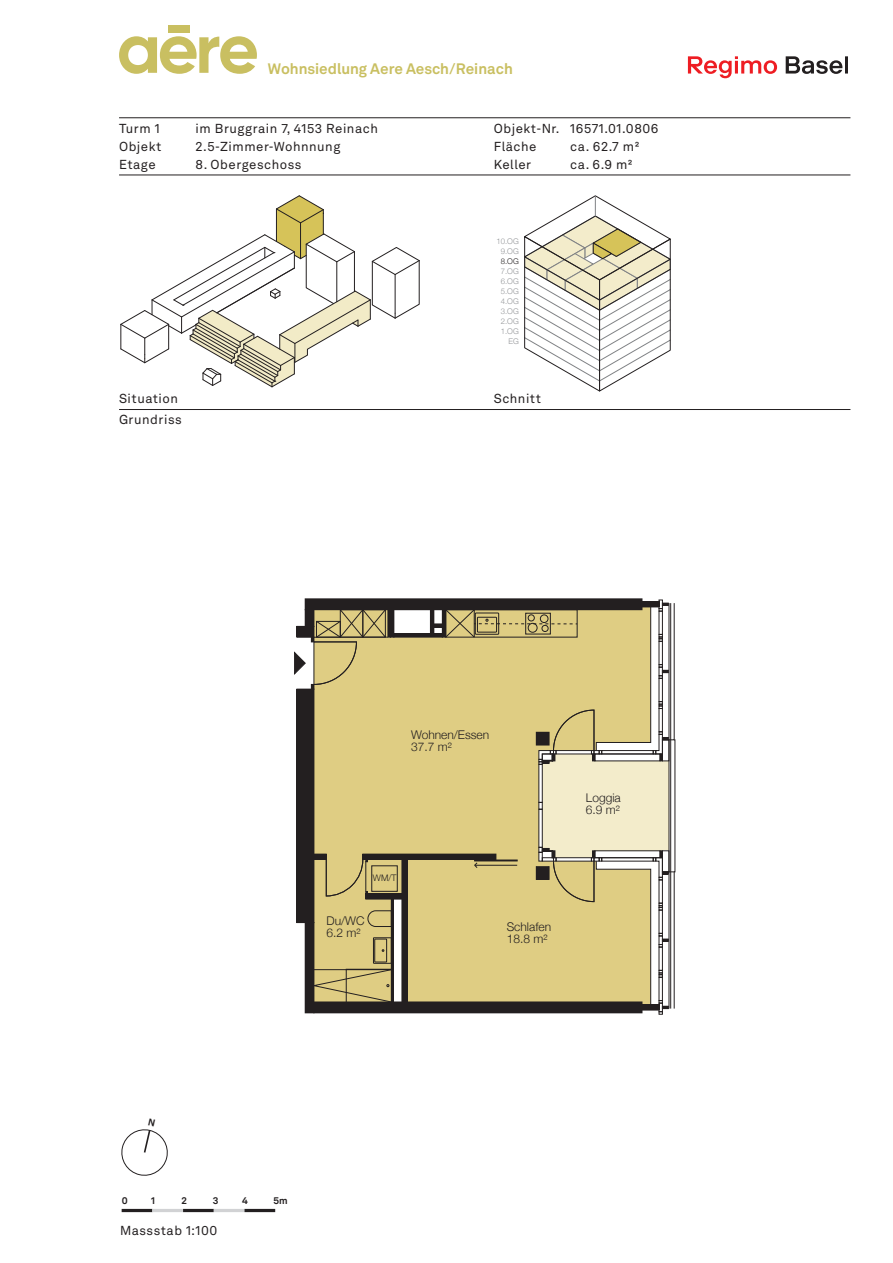
<style>
.page{position:relative;width:893px;height:1263px;background:#fff}
.page>*{position:absolute;margin:0;border:0;box-sizing:border-box;transform-origin:0 0}
.t1{font:700 15px "Akkurat LL";color:#c9bf61}
.header_ohne{font:12.9px "Akkurat LL";letter-spacing:.04em;color:#231f20}
.t2{font:300 12px/12px "Helvetica Neue";color:#231f20}
.t3{font:700 9.75px "Akkurat LLTT";color:#231f20}
.t4{font:300 9px "Helvetica Neue";color:#231f20}
.etagen-grau{font:300 7.8px "Helvetica Neue";color:#939598}
.etagen{font:300 7.8px "Helvetica Neue";color:#231f20}
</style>
<div class="page">
<svg style="left:119px;top:36px;width:138px;height:38px"></svg>
<div style="left:168px;top:25px;width:21px;height:7px;background:#c9bf61"></div>
<hr style="left:122px;top:1209px;width:30px;height:3px;background:#231f20">
<hr style="left:152px;top:1209px;width:31px;height:3px;background:#d1d2d4">
<hr style="left:183px;top:1209px;width:31px;height:3px;background:#231f20">
<hr style="left:214px;top:1209px;width:30px;height:3px;background:#d1d2d4">
<hr style="left:244px;top:1209px;width:31px;height:3px;background:#231f20">
<svg style="left:786px;top:56px;width:62px;height:18px"></svg>
<svg style="left:688px;top:56px;width:89px;height:22px"></svg>
<svg style="left:120px;top:195px;width:300px;height:192px"></svg>
<svg style="left:314px;top:610px;width:120px;height:392px;background:#dac985"></svg>
<div style="left:388px;top:609px;width:3px;height:28px;border:1px solid #231f20"></div>
<div style="left:391px;top:899px;width:3px;height:103px;border:1px solid #231f20"></div>
<div style="left:314px;top:854px;width:12px;height:5px;background:#231f20"></div>
<div style="left:314px;top:854px;width:12px;height:6px;border:1px solid #231f20"></div>
<div style="left:363px;top:854px;width:133px;height:5px;background:#231f20"></div>
<div style="left:363px;top:854px;width:133px;height:6px;border:1px solid #231f20"></div>
<div style="left:366px;top:894px;width:36px;height:5px;background:#231f20"></div>
<div style="left:366px;top:893px;width:36px;height:6px;border:1px solid #231f20"></div>
<div style="left:402px;top:859px;width:5px;height:143px;background:#231f20"></div>
<div style="left:305px;top:922px;width:9px;height:91px;background:#231f20"></div>
<div style="left:314px;top:1002px;width:328px;height:11px;background:#231f20"></div>
<div style="left:430px;top:609px;width:4px;height:25px;border:1px solid #231f20"></div>
<div style="left:394px;top:633px;width:48px;height:4px;border:1px solid #231f20"></div>
<div style="left:390px;top:609px;width:4px;height:28px;border:1px solid #231f20"></div>
<div style="left:305px;top:599px;width:337px;height:11px;background:#231f20"></div>
<div style="left:297px;top:689px;width:17px;height:233px;background:#231f20"></div>
<svg style="left:326px;top:859px;width:42px;height:37px;background:#ccbb79"></svg>
<hr style="left:366px;top:861px;width:1px;height:30px;background:#231f20">
<hr style="left:314px;top:637px;width:74px;height:1px;background:#231f20">
<div style="left:373px;top:937px;width:18px;height:26px;border:1px solid #231f20"></div>
<svg style="left:368px;top:910px;width:24px;height:17px"></svg>
<div style="left:375px;top:939px;width:12px;height:23px;border:1px solid #231f20"></div>
<svg style="left:314px;top:969px;width:78px;height:33px;background:#c5b575"></svg>
<hr style="left:314px;top:969px;width:32px;height:1px;background:#231f20">
<svg style="left:434px;top:600px;width:241px;height:414px;background:#d0c28c"></svg>
<hr style="left:674px;top:872px;width:1px;height:136px;background:#231f20">
<svg style="left:294px;top:609px;width:92px;height:80px;background:#c2b583"></svg>
<svg style="left:524px;top:196px;width:146px;height:195px"></svg>
<hr style="left:119px;top:409px;width:731px;height:1px;background:#231f20">
<hr style="left:119px;top:117px;width:731px;height:1px;background:#231f20">
<hr style="left:119px;top:175px;width:731px;height:1px;background:#231f20">
<svg style="left:121px;top:1129px;width:47px;height:47px"></svg>
<p class="t1" style="left:268px;top:57px;width:246px">Wohnsiedlung Aere Aesch/Reinach</p>
<p class="header_ohne" style="left:119px;top:119px;width:42px">Turm 1</p>
<p class="header_ohne" style="left:196px;top:119px;width:184px">im Bruggrain 7, 4153 Reinach</p>
<p class="header_ohne" style="left:119px;top:137px;width:44px">Objekt</p>
<p class="header_ohne" style="left:196px;top:137px;width:146px">2.5-Zimmer-Wohnnung</p>
<p class="header_ohne" style="left:119px;top:155px;width:38px">Etage</p>
<p class="header_ohne" style="left:196px;top:155px;width:107px">8. Obergeschoss</p>
<p class="header_ohne" style="left:494px;top:119px;width:166px">Objekt-Nr. 16571.01.0806</p>
<p class="header_ohne" style="left:494px;top:137px;width:44px">Fläche</p>
<p class="header_ohne" style="left:570px;top:137px;width:71px">ca. 62.7 m²</p>
<p class="header_ohne" style="left:494px;top:155px;width:39px">Keller</p>
<p class="header_ohne" style="left:570px;top:155px;width:64px">ca. 6.9 m²</p>
<p class="etagen-grau" style="left:496px;top:235px;width:24px">10.OG</p>
<p class="etagen-grau" style="left:501px;top:245px;width:20px">9.OG</p>
<p class="etagen" style="left:501px;top:255px;width:20px">8.OG</p>
<p class="etagen-grau" style="left:501px;top:265px;width:20px">7.OG</p>
<p class="etagen-grau" style="left:501px;top:275px;width:20px">6.OG</p>
<p class="etagen-grau" style="left:501px;top:285px;width:20px">5.OG</p>
<p class="etagen-grau" style="left:501px;top:295px;width:20px">4.OG</p>
<p class="etagen-grau" style="left:501px;top:305px;width:20px">3.OG</p>
<p class="etagen-grau" style="left:501px;top:315px;width:20px">2.OG</p>
<p class="etagen-grau" style="left:501px;top:325px;width:20px">1.OG</p>
<p class="etagen-grau" style="left:508px;top:335px;width:12px">EG</p>
<p class="header_ohne" style="left:119px;top:389px;width:60px">Situation</p>
<p class="header_ohne" style="left:494px;top:389px;width:49px">Schnitt</p>
<p class="header_ohne" style="left:119px;top:410px;width:64px">Grundriss</p>
<p class="t2" style="left:411px;top:727px;width:80px">Wohnen/Essen<br>37.7 m²</p>
<p class="t4" style="left:373px;top:871px;width:25px">WM/T</p>
<p class="t2" style="left:327px;top:914px;width:39px">Du/WC<br>6.2 m²</p>
<p class="t2" style="left:507px;top:920px;width:46px">Schlafen<br>18.8 m²</p>
<p class="t2" style="left:586px;top:791px;width:36px">Loggia<br>6.9 m²</p>
<p class="t3" style="left:122px;top:1193px;width:7px">0</p>
<p class="t3" style="left:151px;top:1193px;width:5px">1</p>
<p class="t3" style="left:181px;top:1193px;width:7px">2</p>
<p class="t3" style="left:213px;top:1193px;width:7px">3</p>
<p class="t3" style="left:242px;top:1193px;width:7px">4</p>
<p class="t3" style="left:274px;top:1193px;width:16px">5m</p>
<p class="header_ohne" style="left:120px;top:1220px;width:99px">Massstab 1:100</p>
</div>
